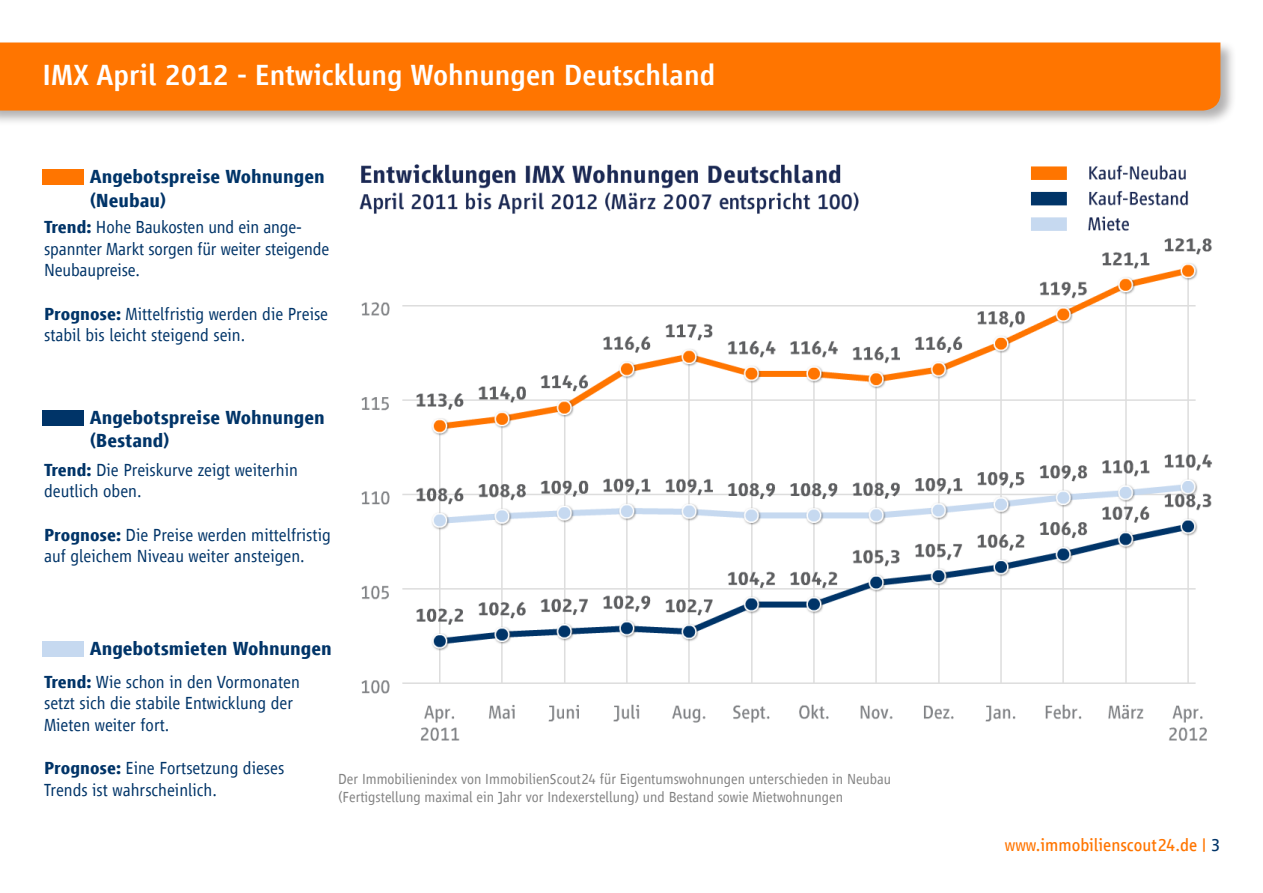
<style>
.page{position:relative;width:1263px;height:893px;background:#fff}
.page>*{position:absolute;margin:0;border:0;box-sizing:border-box;transform-origin:0 0}
.TitlePage{font:500 30px "Scout Vialog";color:#fff}
.t1{font:700 19.5px/23.4px "Scout Vialog";color:#003468}
.t2{font:300 18px/21.6px "Scout Vialog";color:#003468}
.t3{font:18px "Scout Vialog";color:#ff7500}
.t4{font:300 15px/18px "Scout Vialog";color:#828282}
.s1{font-weight:700}
.s2{color:#003468}
</style>
<div class="page">
<div style="left:0;top:40px;width:1236px;height:87px;background:#231f20;opacity:.35"></div>
<div style="left:0;top:43px;width:1220px;height:68px;background:#ff7500"></div>
<svg style="left:43px;top:169px;width:41px;height:16px"></svg>
<svg style="left:43px;top:641px;width:41px;height:16px"></svg>
<svg style="left:43px;top:410px;width:41px;height:16px"></svg>
<img style="left:359px;top:164px;width:853px;height:577px">
<p class="TitlePage" style="left:43px;top:59px;width:674px">IMX April 2012 - Entwicklung Wohnungen Deutschland</p>
<p class="t1" style="left:90px;top:165px;width:237px">Angebotspreise Wohnungen (Neubau)</p>
<p class="t2" style="left:44px;top:216px;width:287px"><span class="s1">Trend:</span> Hohe Baukosten und ein ange&shy;spannter Markt sorgen für weiter steigende<br>Neubaupreise.</p>
<p class="t2" style="left:44px;top:303px;width:286px"><span class="s1">Prognose:</span> Mittelfristig werden die Preise stabil bis leicht steigend sein.</p>
<p class="t1" style="left:90px;top:406px;width:237px">Angebotspreise Wohnungen (Bestand)</p>
<p class="t2" style="left:44px;top:459px;width:255px"><span class="s1">Trend:</span> Die Preiskurve zeigt weiterhin deutlich oben.</p>
<p class="t2" style="left:44px;top:524px;width:288px"><span class="s1">Prognose:</span> Die Preise werden mittelfristig auf gleichem Niveau weiter ansteigen.</p>
<p class="t1" style="left:90px;top:637px;width:244px">Angebotsmieten Wohnungen</p>
<p class="t2" style="left:44px;top:671px;width:257px"><span class="s1">Trend:</span> Wie schon in den Vormonaten setzt sich die stabile Entwicklung der<br>Mieten weiter fort.</p>
<p class="t2" style="left:44px;top:757px;width:242px"><span class="s1">Prognose:</span> Eine Fortsetzung dieses<br>Trends ist wahrscheinlich.</p>
<p class="t4" style="left:338px;top:770px;width:554px">Der Immobilienindex von ImmobilienScout24 für Eigentumswohnungen unterschieden in Neubau (Fertigstellung maximal ein Jahr vor Indexerstellung) und Bestand sowie Mietwohnungen</p>
<p class="t3" style="left:1005px;top:835px;width:217px">www.immobilienscout24.de | <span class="s2">3</span></p>
</div>
